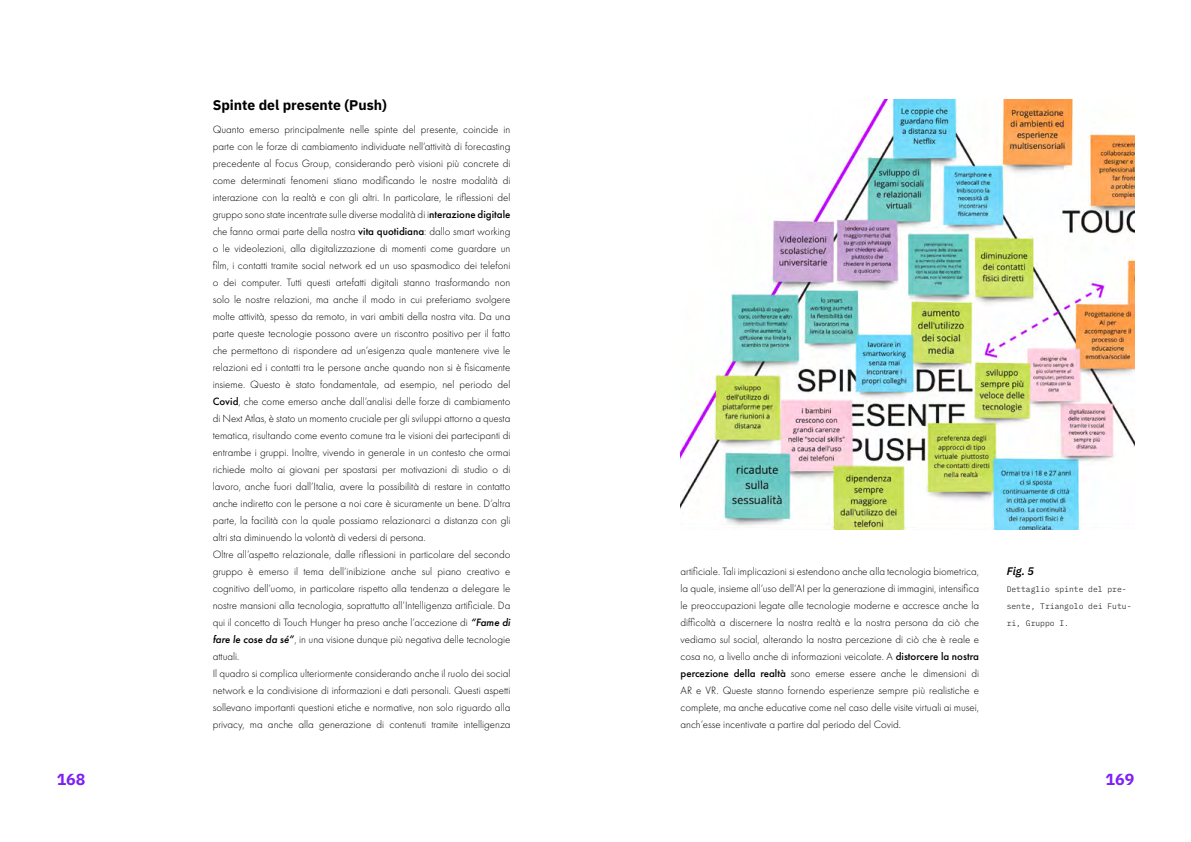
<style>
.page{position:relative;width:1191px;height:842px;background:#fff}
.page>*{position:absolute;margin:0;border:0;box-sizing:border-box;transform-origin:0 0}
.t1{font:700 16px "IBM Plex Sans";color:#7d20f3}
.t2{font:700 14px "IBM Plex Sans";color:#000}
.t3{font:300 11px/17px "Futura PT";color:#000}
.t4{font:italic 600 11px "IBM Plex Sans";color:#000}
.t5{font:300 8px/17px "IBM Plex Mono";color:#000}
.s1{font-weight:500}
.s2{font-weight:500;font-style:italic}
</style>
<div class="page">
<img style="left:680px;top:99px;width:454px;height:430px">
<p class="t2" style="left:213px;top:94px;width:176px">Spinte del presente (Push)</p>
<p class="t3" style="left:213px;top:121px;width:299px">Quanto emerso principalmente nelle spinte del presente, coincide in parte con le forze di cambiamento individuate nell’attività di forecasting precedente al Focus Group, considerando però visioni più concrete di come determinati fenomeni stiano modificando le nostre modalità di interazione con la realtà e con gli altri. In particolare, le riflessioni del gruppo sono state incentrate sulle diverse modalità di i<span class="s1">nterazione digitale </span>che fanno ormai parte della nostra <span class="s1">vita quotidiana</span>: dallo smart working o le videolezioni, alla digitalizzazione di momenti come guardare un film, i contatti tramite social network ed un uso spasmodico dei telefoni o dei computer. Tutti questi artefatti digitali stanno trasformando non solo le nostre relazioni, ma anche il modo in cui preferiamo svolgere molte attività, spesso da remoto, in vari ambiti della nostra vita. Da una parte queste tecnologie possono avere un riscontro positivo per il fatto che permettono di rispondere ad un’esigenza quale mantenere vive le relazioni ed i contatti tra le persone anche quando non si è fisicamente insieme. Questo è stato fondamentale, ad esempio, nel periodo del <span class="s1">Covid</span>, che come emerso anche dall’analisi delle forze di cambiamento di Next Atlas, è stato un momento cruciale per gli sviluppi attorno a questa tematica, risultando come evento comune tra le visioni dei partecipanti di entrambe i gruppi. Inoltre, vivendo in generale in un contesto che ormai richiede molto ai giovani per spostarsi per motivazioni di studio o di lavoro, anche fuori dall’Italia, avere la possibilità di restare in contatto anche indiretto con le persone a noi care è sicuramente un bene. D’altra parte, la facilità con la quale possiamo relazionarci a distanza con gli altri sta diminuendo la volontà di vedersi di persona.<br>Oltre all’aspetto relazionale, dalle riflessioni in particolare del secondo gruppo è emerso il tema dell’inibizione anche sul piano creativo e cognitivo dell’uomo, in particolare rispetto alla tendenza a delegare le nostre mansioni alla tecnologia, soprattutto all’Intelligenza artificiale. Da qui il concetto di Touch Hunger ha preso anche l’accezione di <span class="s2">“Fame di fare le cose da sé”</span>, in una visione dunque più negativa delle tecnologie attuali.<br>Il quadro si complica ulteriormente considerando anche il ruolo dei social network e la condivisione di informazioni e dati personali. Questi aspetti sollevano importanti questioni etiche e normative, non solo riguardo alla privacy, ma anche alla generazione di contenuti tramite intelligenza</p>
<p class="t3" style="left:680px;top:563px;width:300px;text-align:justify">artificiale. Tali implicazioni si estendono anche alla tecnologia biometrica, la quale, insieme all’uso dell’AI per la generazione di immagini, intensifica le preoccupazioni legate alle tecnologie moderne e accresce anche la difficoltà a discernere la nostra realtà e la nostra persona da ciò che vediamo sul social, alterando la nostra percezione di ciò che è reale e cosa no, a livello anche di informazioni veicolate. A <span class="s1">distorcere la nostra percezione della realtà</span> sono emerse essere anche le dimensioni di AR e VR. Queste stanno fornendo esperienze sempre più realistiche e complete, ma anche educative come nel caso delle visite virtuali ai musei, anch’esse incentivate a partire dal periodo del Covid.</p>
<p class="t4" style="left:1006px;top:563px;width:29px">Fig. 5</p>
<p class="t5" style="left:1006px;top:580px;width:126px">Dettaglio spinte del pre&shy;sente, Triangolo dei Futu&shy;ri, Gruppo I.</p>
<h1 class="t1" style="left:57px;top:767px;width:30px">168</h1>
<h1 class="t1" style="left:1105px;top:767px;width:30px">169</h1>
</div>
